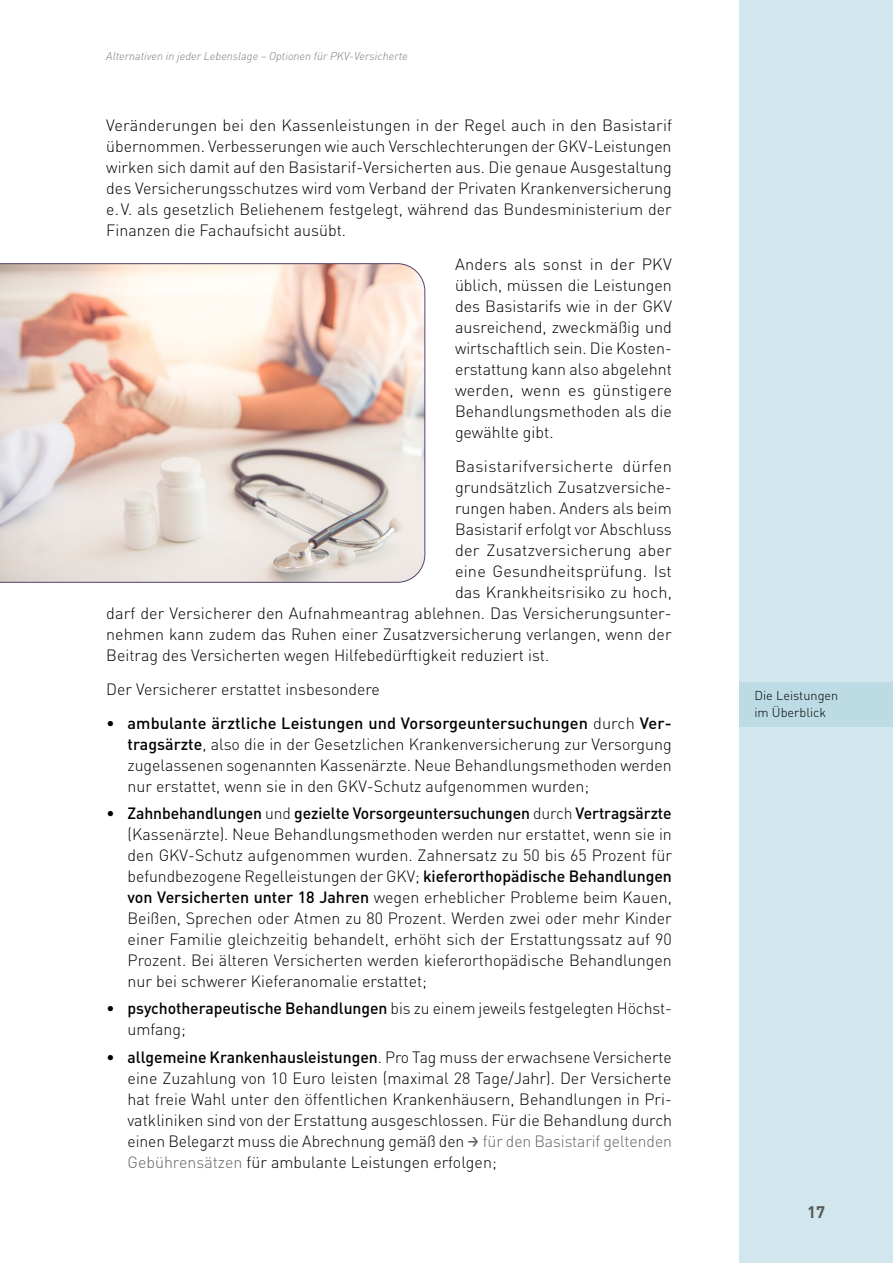
<style>
.page{position:relative;width:893px;height:1263px;background:#fff}
.page>*{position:absolute;margin:0;border:0;box-sizing:border-box;transform-origin:0 0}
.t1{font:700 16.5px "DINOT";color:#565656}
.t2{font:300 16.2px/21px "DINOT";color:#000;text-align:justify}
.t3{font:300 16.2px "DINOT";letter-spacing:.025em;color:#000}
.t4{font:300 12.75px/16.5px "DINOT";color:#000}
.t5{font:italic 300 11.25px "DIN";color:#7b7b7a}
.s1{font-weight:500}
.s2{font-family:"GD Vtype";font-weight:500;color:#636362}
.s3{color:#636362}
</style>
<div class="page">
<div style="left:740px;top:0;width:153px;height:1263px;background:#d2e6ed"></div>
<div style="left:740px;top:682px;width:153px;height:45px;background:#bddbe4"></div>
<svg style="left:0;top:263px;width:425px;height:320px;background:#e5d1c7"></svg>
<p class="t5" style="left:106px;top:49px;width:303px">Alternativen in jeder Lebenslage – Optionen für PKV-Versicherte</p>
<p class="t2" style="left:106px;top:114px;width:567px">Veränderungen bei den Kassenleistungen in der Regel auch in den Basistarif übernommen. Verbesserungen wie auch Verschlechterungen der GKV-Leistungen wirken sich damit auf den Basistarif-Versicherten aus. Die genaue Ausgestaltung des Versicherungsschutzes wird vom Verband der Privaten Krankenversicherung e.V. als gesetzlich Beliehenem festgelegt, während das Bundesministerium der Finanzen die Fachaufsicht ausübt.</p>
<p class="t2" style="left:455px;top:253px;width:219px">Anders als sonst in der PKV üblich, müssen die Leistungen des Basistarifs wie in der GKV ausreichend, zweckmäßig und wirtschaftlich sein. Die Kosten&shy;erstattung kann also abgelehnt werden, wenn es günstigere Behandlungsmethoden als die gewählte gibt.</p>
<p class="t3" style="left:455px;top:455px;width:218px">Basistarifversicherte dürfen</p>
<p class="t2" style="left:455px;top:476px;width:218px">grundsätzlich Zusatzversiche-</p>
<p class="t2" style="left:455px;top:497px;width:218px">rungen haben. Anders als beim</p>
<p class="t2" style="left:455px;top:518px;width:218px">Basistarif erfolgt vor Abschluss</p>
<p class="t2" style="left:455px;top:539px;width:218px">der Zusatzversicherung aber</p>
<p class="t2" style="left:455px;top:560px;width:218px">eine Gesundheitsprüfung. Ist</p>
<p class="t2" style="left:455px;top:581px;width:218px">das Krankheitsrisiko zu hoch,</p>
<p class="t2" style="left:106px;top:602px;width:567px">darf der Versicherer den Aufnahmeantrag ablehnen. Das Versicherungsunter-</p>
<p class="t2" style="left:106px;top:623px;width:567px">nehmen kann zudem das Ruhen einer Zusatzversicherung verlangen, wenn der</p>
<p class="t2" style="left:106px;top:644px;width:444px">Beitrag des Versicherten wegen Hilfebedürftigkeit reduziert ist.</p>
<p class="t2" style="left:106px;top:678px;width:275px">Der Versicherer erstattet insbesondere</p>
<p class="t2" style="left:128px;top:711px;width:546px;text-indent:-21px">• <span class="s1">ambulante ärztliche Leistungen und Vorsorgeuntersuchungen</span> durch <span class="s1">Ver&shy;tragsärzte</span>, also die in der Gesetzlichen Krankenversicherung zur Versorgung zugelassenen sogenannten Kassenärzte. Neue Behandlungsmethoden werden nur erstattet, wenn sie in den GKV-Schutz aufgenommen wurden;</p>
<p class="t2" style="left:128px;top:802px;width:546px;text-indent:-21px">• <span class="s1">Zahnbehandlungen</span> und <span class="s1">gezielte Vorsorgeuntersuchungen</span> durch <span class="s1">Vertragsärzte </span>(Kassenärzte). Neue Behandlungsmethoden werden nur erstattet, wenn sie in den GKV-Schutz aufgenommen wurden. Zahnersatz zu 50 bis 65 Prozent für befundbezogene Regelleistungen der GKV; <span class="s1">kieferorthopädische Behandlungen von Versicherten unter 18 Jahren</span> wegen erheblicher Probleme beim Kauen, Beißen, Sprechen oder Atmen zu 80 Prozent. Werden zwei oder mehr Kinder einer Familie gleichzeitig behandelt, erhöht sich der Erstattungssatz auf 90<br>Prozent. Bei älteren Versicherten werden kieferorthopädische Behandlungen nur bei schwerer Kieferanomalie erstattet;</p>
<p class="t2" style="left:128px;top:997px;width:543px;text-indent:-21px">• <span class="s1">psychotherapeutische Behandlungen</span> bis zu einem jeweils festgelegten Höchst&shy;umfang;</p>
<p class="t2" style="left:128px;top:1046px;width:546px;text-indent:-21px">• <span class="s1">allgemeine Krankenhausleistungen</span>. Pro Tag muss der erwachsene Versicherte eine Zuzahlung von 10 Euro leisten (maximal 28 Tage/Jahr). Der Versicherte hat freie Wahl unter den öffentlichen Krankenhäusern, Behandlungen in Pri&shy;vatkliniken sind von der Erstattung ausgeschlossen. Für die Behandlung durch einen Belegarzt muss die Abrechnung gemäß den <span class="s2">→</span> <span class="s3">für den Basistarif geltenden Gebührensätzen</span> für ambulante Leistungen erfolgen;</p>
<p class="t4" style="left:754px;top:687px;width:86px">Die Leistungen im Überblick</p>
<p class="t1" style="left:807px;top:1201px;width:19px">17</p>
</div>
